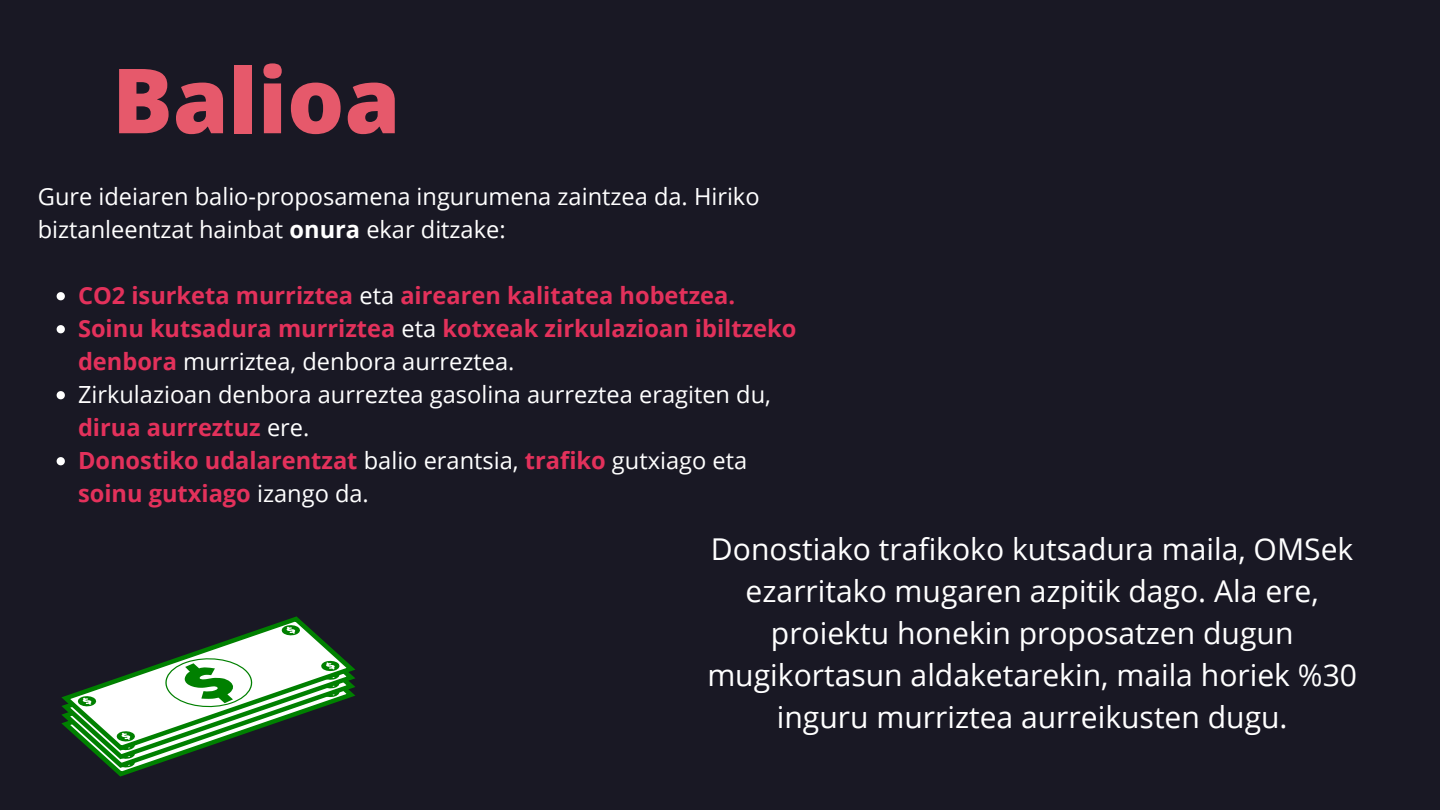
<style>
.page{position:relative;width:1440px;height:810px;background:#191824}
.page>*{position:absolute;margin:0;border:0;box-sizing:border-box;transform-origin:0 0}
.t1{font:800 90px "Open Sans";color:#e6596b}
.t2{font:30.1px/42.1px "Open Sans";color:#fff;text-align:center}
.t3{font:700 23.6px/33px "Open Sans";color:#e3315b}
.t4{font:23.6px/33px "Open Sans";color:#fff}
.s1{font-weight:700}
.s2{font-weight:400;color:#fff}
.s3{font-weight:700;color:#e3315b}
</style>
<div class="page">
<svg style="left:61px;top:616px;width:294px;height:161px"></svg>
<svg style="left:57px;top:292px;width:8px;height:8px"></svg>
<svg style="left:57px;top:325px;width:8px;height:8px"></svg>
<svg style="left:57px;top:391px;width:8px;height:8px"></svg>
<svg style="left:57px;top:457px;width:8px;height:8px"></svg>
<p class="t1" style="left:112px;top:37px;width:290px">Balioa</p>
<p class="t4" style="left:38px;top:179px;width:723px">Gure ideiaren balio-proposamena ingurumena zaintzea da. Hiriko biztanleentzat hainbat <span class="s1">onura</span> ekar ditzake:</p>
<p class="t3" style="left:78px;top:278px;width:659px">CO2 isurketa murriztea <span class="s2">eta</span> airearen kalitatea hobetzea.</p>
<p class="t3" style="left:78px;top:311px;width:720px">Soinu kutsadura murriztea <span class="s2">eta</span> kotxeak zirkulazioan ibiltzeko denbora <span class="s2">murriztea, denbora aurreztea.</span></p>
<p class="t4" style="left:78px;top:377px;width:694px">Zirkulazioan denbora aurreztea gasolina aurreztea eragiten du, <span class="s3">dirua aurreztuz</span> ere.</p>
<p class="t3" style="left:78px;top:443px;width:671px">Donostiko udalarentzat <span class="s2">balio erantsia,</span> trafiko <span class="s2">gutxiago eta </span>soinu gutxiago <span class="s2">izango da.</span></p>
<p class="t2" style="left:707px;top:527px;width:651px">Donostiako trafikoko kutsadura maila, OMSek ezarritako mugaren azpitik dago. Ala ere, proiektu honekin proposatzen dugun mugikortasun aldaketarekin, maila horiek %30 inguru murriztea aurreikusten dugu.</p>
</div>
